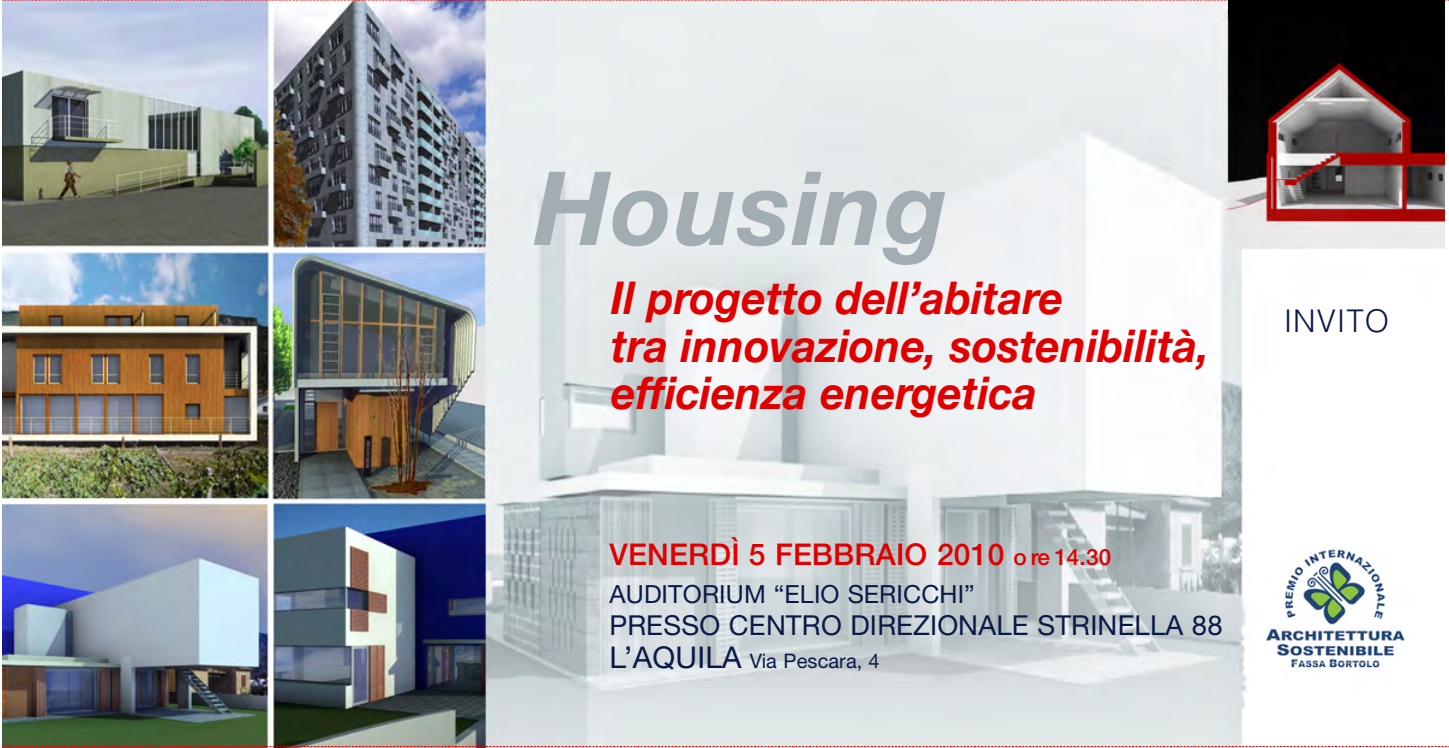
<style>
.page{position:relative;width:1449px;height:748px;background:#fff}
.page>*{position:absolute;margin:0;border:0;box-sizing:border-box;transform-origin:0 0}
.t1{font:italic 700 102.5px "Helvetica Neue";color:#a1acb3}
.t2{font:italic 700 45px/47.5px "Helvetica Neue";color:#e00000;scale:.95 1}
.t3{font:300 31.25px "Helvetica";color:#091a48}
.t4{font:500 30px "Helvetica Neue";letter-spacing:.005em;color:#e00000}
.t5{font:27.5px "Helvetica Neue";letter-spacing:.005em;color:#091a48}
.t6{font:25px "Helvetica Neue";color:#091a48}
.t7{font:20px "Helvetica Neue";color:#091a48}
.s1{font-size:22.5px}
.s2{font-size:30px}
</style>
<div class="page">
<img style="left:2px;top:1px;width:1443px;height:747px">
<svg style="left:2px;top:0;width:1447px;height:1px"></svg>
<svg style="left:2px;top:746px;width:1447px;height:1px"></svg>
<img style="left:1253px;top:515px;width:159px;height:180px">
<div style="left:1228px;top:0;width:216px;height:18px;background:#000"></div>
<h1 class="t1" style="left:534px;top:145px;width:414px">H o u s in g</h1>
<p class="t2" style="left:611px;top:273px;width:631px">Il progetto dell’abitare<br>tra innovazione, sostenibilità, efficienza energetica</p>
<p class="t4" style="left:609px;top:544px;width:503px">V E N E R D Ì 5 FEBBRAIO 2 0 1 0 <span class="s1">o re 14.30</span></p>
<p class="t6" style="left:609px;top:585px;width:367px">AUDITORIUM “ELIO SERICCHI”</p>
<p class="t5" style="left:609px;top:616px;width:615px">PRESSO CENTRO DIREZIONALE STRINELLA 88</p>
<p class="t7" style="left:609px;top:653px;width:272px"><span class="s2">L’A Q U IL A</span> Via Pescara, 4</p>
<p class="t3" style="left:1283px;top:309px;width:107px">IN V IT O</p>
</div>
